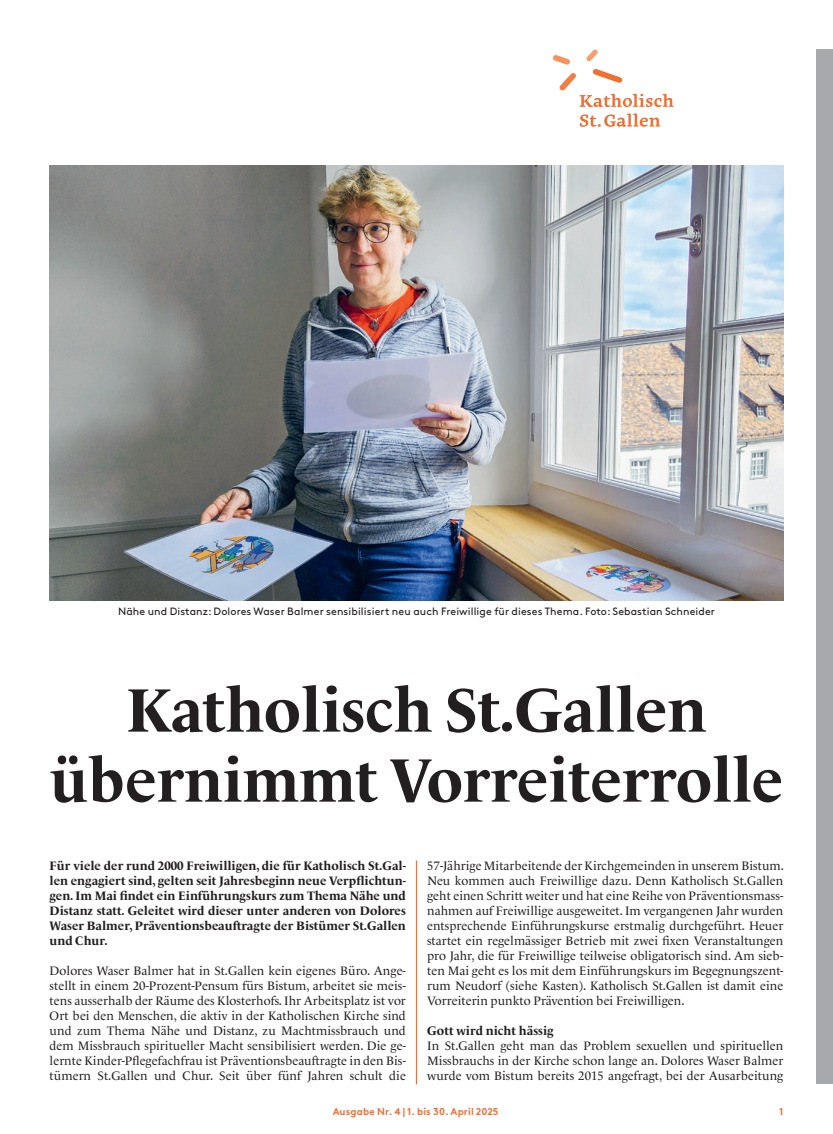
<style>
.page{position:relative;width:833px;height:1134px;background:#fff}
.page>*{position:absolute;margin:0;border:0;box-sizing:border-box;transform-origin:0 0}
.t1{font:700 62.5px/70px "Le Monde Livre Pro";letter-spacing:-.005em;color:#231f20;text-align:center}
.t2{font:12.5px/15px "Le Monde Livre Pro";letter-spacing:.005em;color:#231f20;text-align:justify}
.t3{font:700 12.5px/15px "Le Monde Livre Pro";color:#231f20;text-align:justify}
.t4{font:10.62px "Brown Pro";letter-spacing:.01em;color:#231f20}
.t5{font:700 10px "Brown Pro";letter-spacing:.01em;color:#f36e31}
</style>
<div class="page">
<div style="left:816px;top:50px;width:17px;height:1034px;background:#a8a9ad"></div>
<svg style="left:553px;top:50px;width:120px;height:57px"></svg>
<svg style="left:580px;top:113px;width:80px;height:14px"></svg>
<hr style="left:416px;top:860px;width:1px;height:224px;background:#f36e31">
<img style="left:50px;top:165px;width:733px;height:435px">
<p class="t4" style="left:118px;top:603px;width:598px">Nähe und Distanz: Dolores Waser Balmer sensibilisiert neu auch Freiwillige für dieses Thema. Foto: Sebastian Schneider</p>
<h1 class="t1" style="left:50px;top:669px;width:735px">Katholisch St.Gallen übernimmt Vorreiterrolle</h1>
<p class="t3" style="left:50px;top:857px;width:358px">Für viele der rund 2000 Freiwilligen, die für Katholisch St.Gal&shy;len engagiert sind, gelten seit Jahresbeginn neue Verpflichtun&shy;gen. Im Mai findet ein Einführungskurs zum Thema Nähe und Distanz statt. Geleitet wird dieser unter anderen von Dolores Waser Balmer, Präventionsbeauftragte der Bistümer St.Gallen und Chur.</p>
<p class="t2" style="left:50px;top:962px;width:358px">Dolores Waser Balmer hat in St.Gallen kein eigenes Büro. Ange&shy;stellt in einem 20-Prozent-Pensum fürs Bistum, arbeitet sie meis&shy;tens ausserhalb der Räume des Klosterhofs. Ihr Arbeitsplatz ist vor Ort bei den Menschen, die aktiv in der Katholischen Kirche sind und zum Thema Nähe und Distanz, zu Machtmissbrauch und dem Missbrauch spiritueller Macht sensibilisiert werden. Die ge&shy;lernte Kinder-Pflegefachfrau ist Präventionsbeauftragte in den Bis&shy;tümern St.Gallen und Chur. Seit über fünf Jahren schult die</p>
<p class="t2" style="left:427px;top:857px;width:358px">57-Jährige Mitarbeitende der Kirchgemeinden in unserem Bistum.<br>Neu kommen auch Freiwillige dazu. Denn Katholisch St.Gallen geht einen Schritt weiter und hat eine Reihe von Präventionsmass&shy;nahmen auf Freiwillige ausgeweitet. Im vergangenen Jahr wurden entsprechende Einführungskurse erstmalig durchgeführt. Heuer startet ein regelmässiger Betrieb mit zwei fixen Veranstaltungen pro Jahr, die für Freiwillige teilweise obligatorisch sind. Am sieb&shy;ten Mai geht es los mit dem Einführungskurs im Begegnungszent&shy;rum Neudorf (siehe Kasten). Katholisch St.Gallen ist damit eine Vorreiterin punkto Prävention bei Freiwilligen.</p>
<p class="t3" style="left:427px;top:1022px;width:128px">Gott wird nicht hässig</p>
<p class="t2" style="left:427px;top:1037px;width:358px">In St.Gallen geht man das Problem sexuellen und spirituellen Missbrauchs in der Kirche schon lange an. Dolores Waser Balmer wurde vom Bistum bereits 2015 angefragt, bei der Ausarbeitung</p>
<p class="t5" style="left:333px;top:1103px;width:167px">Ausgabe Nr. 4 | 1. bis 30. April 2025</p>
<p class="t5" style="left:779px;top:1103px;width:6px">1</p>
</div>
